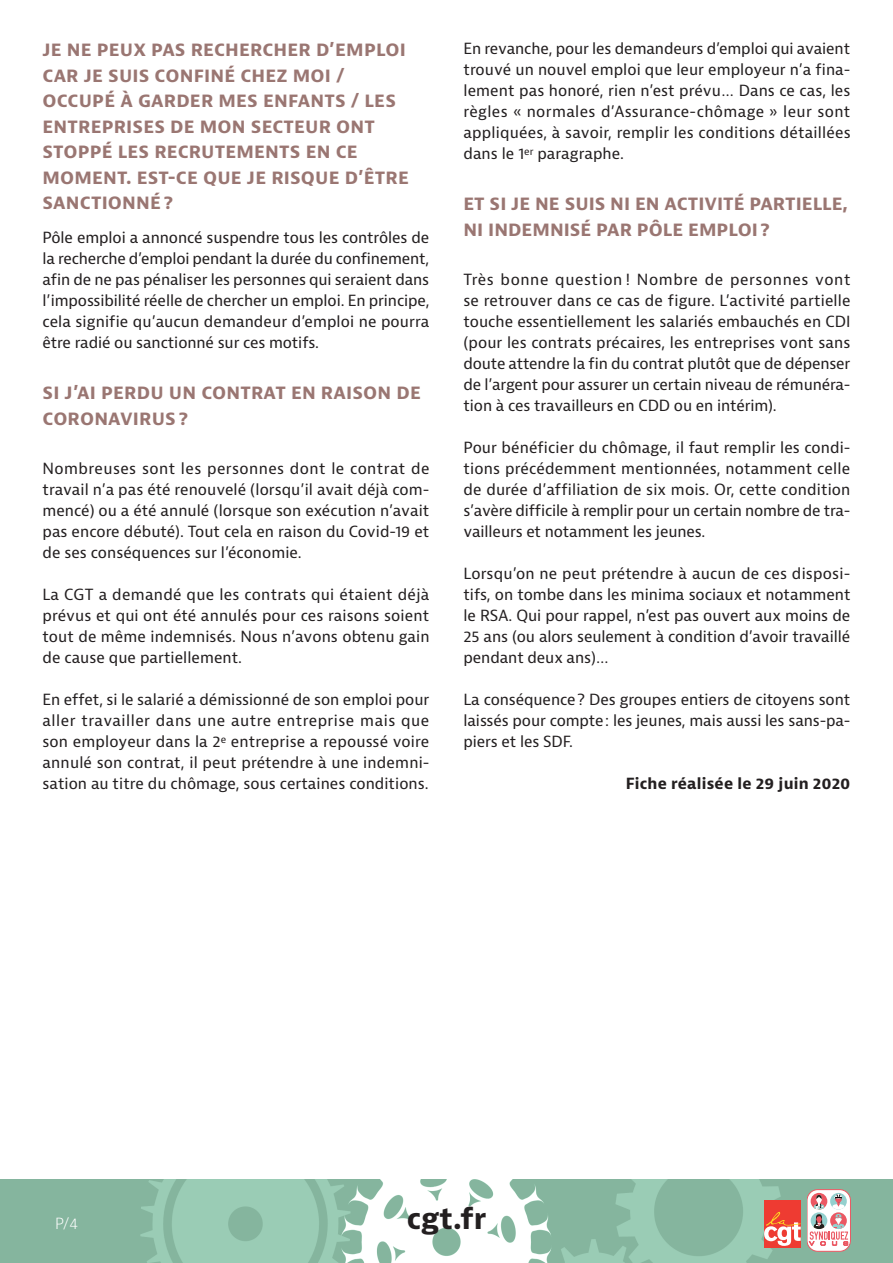
<style>
.page{position:relative;width:893px;height:1263px;background:#fff}
.page>*{position:absolute;margin:0;border:0;box-sizing:border-box;transform-origin:0 0}
.t1{font:700 28.5px "Bernina Sans";color:#231f20}
.Inter{font:700 18px/25.5px "Bernina Sans";letter-spacing:.01em;color:#9a7672}
.Texte{font:15px/21px "Bernina Sans";letter-spacing:-.005em;color:#231f20;text-align:justify}
.Texte-2{font:700 15px "Bernina Sans";letter-spacing:.015em;color:#231f20}
.t2{font:300 15px "Bernina Sans";color:#fff}
</style>
<div class="page">
<img style="left:0;top:1180px;width:893px;height:83px">
<svg style="left:807px;top:1189px;width:43px;height:62px"></svg>
<div style="left:807px;top:1189px;width:43px;height:62px;border:1px solid #eb5863;border-radius:11px"></div>
<svg style="left:809px;top:1194px;width:39px;height:51px"></svg>
<div style="left:764px;top:1200px;width:36px;height:47px;background:#ee3b32"></div>
<svg style="left:764px;top:1212px;width:37px;height:34px"></svg>
<p class="Inter" style="left:43px;top:37px;width:368px">JE NE PEUX PAS RECHERCHER D’EMPLOI<br>CAR JE SUIS CONFINÉ CHEZ MOI /<br>OCCUPÉ À GARDER MES ENFANTS / LES<br>ENTREPRISES DE MON SECTEUR ONT<br>STOPPÉ LES RECRUTEMENTS EN CE<br>MOMENT. EST-CE QUE JE RISQUE D’ÊTRE<br>SANCTIONNÉ?</p>
<p class="Texte" style="left:43px;top:227px;width:389px">Pôle emploi a annoncé suspendre tous les contrôles de la recherche d’emploi pendant la durée du confinement, afin de ne pas pénaliser les personnes qui seraient dans l’impossibilité réelle de chercher un emploi. En principe, cela signifie qu’aucun demandeur d’emploi ne pourra être radié ou sanctionné sur ces motifs.</p>
<p class="Inter" style="left:43px;top:380px;width:380px">SI J’AI PERDU UN CONTRAT EN RAISON DE<br>CORONAVIRUS?</p>
<p class="Texte" style="left:43px;top:458px;width:388px">Nombreuses sont les personnes dont le contrat de travail n’a pas été renouvelé (lorsqu’il avait déjà com&shy;mencé) ou a été annulé (lorsque son exécution n’avait pas encore débuté). Tout cela en raison du Covid-19 et de ses conséquences sur l’économie.</p>
<p class="Texte" style="left:43px;top:584px;width:389px">La CGT a demandé que les contrats qui étaient déjà prévus et qui ont été annulés pour ces raisons soient tout de même indemnisés. Nous n’avons obtenu gain de cause que partiellement.</p>
<p class="Texte" style="left:43px;top:689px;width:388px">En effet, si le salarié a démissionné de son emploi pour aller travailler dans une autre entreprise mais que son employeur dans la 2<sup>e</sup> entreprise a repoussé voire annulé son contrat, il peut prétendre à une indemni&shy;sation au titre du chômage, sous certaines conditions.</p>
<p class="Texte" style="left:463px;top:38px;width:389px">En revanche, pour les demandeurs d’emploi qui avaient trouvé un nouvel emploi que leur employeur n’a fina&shy;lement pas honoré, rien n’est prévu… Dans ce cas, les règles « normales d’Assurance-chômage » leur sont appliquées, à savoir, remplir les conditions détaillées dans le 1<sup>er</sup> paragraphe.</p>
<p class="Inter" style="left:463px;top:191px;width:386px">ET SI JE NE SUIS NI EN ACTIVITÉ PARTIELLE,<br>NI INDEMNISÉ PAR PÔLE EMPLOI?</p>
<p class="Texte" style="left:463px;top:269px;width:389px">Très bonne question ! Nombre de personnes vont se retrouver dans ce cas de figure. L’activité partielle touche essentiellement les salariés embauchés en CDI (pour les contrats précaires, les entreprises vont sans doute attendre la fin du contrat plutôt que de dépenser de l’argent pour assurer un certain niveau de rémunéra&shy;tion à ces travailleurs en CDD ou en intérim).</p>
<p class="Texte" style="left:463px;top:437px;width:388px">Pour bénéficier du chômage, il faut remplir les condi&shy;tions précédemment mentionnées, notamment celle de durée d’affiliation de six mois. Or, cette condition s’avère difficile à remplir pour un certain nombre de tra&shy;vailleurs et notamment les jeunes.</p>
<p class="Texte" style="left:463px;top:563px;width:388px">Lorsqu’on ne peut prétendre à aucun de ces disposi&shy;tifs, on tombe dans les minima sociaux et notamment le RSA. Qui pour rappel, n’est pas ouvert aux moins de 25 ans (ou alors seulement à condition d’avoir travaillé pendant deux ans)…</p>
<p class="Texte" style="left:463px;top:689px;width:388px">La conséquence? Des groupes entiers de citoyens sont laissés pour compte: les jeunes, mais aussi les sans-pa&shy;piers et les SDF.</p>
<p class="Texte-2" style="left:626px;top:774px;width:226px">Fiche réalisée le 29 juin 2020</p>
<p class="t2" style="left:55px;top:1213px;width:24px">P/4</p>
<p class="t1" style="left:407px;top:1200px;width:81px">cgt.fr</p>
</div>
